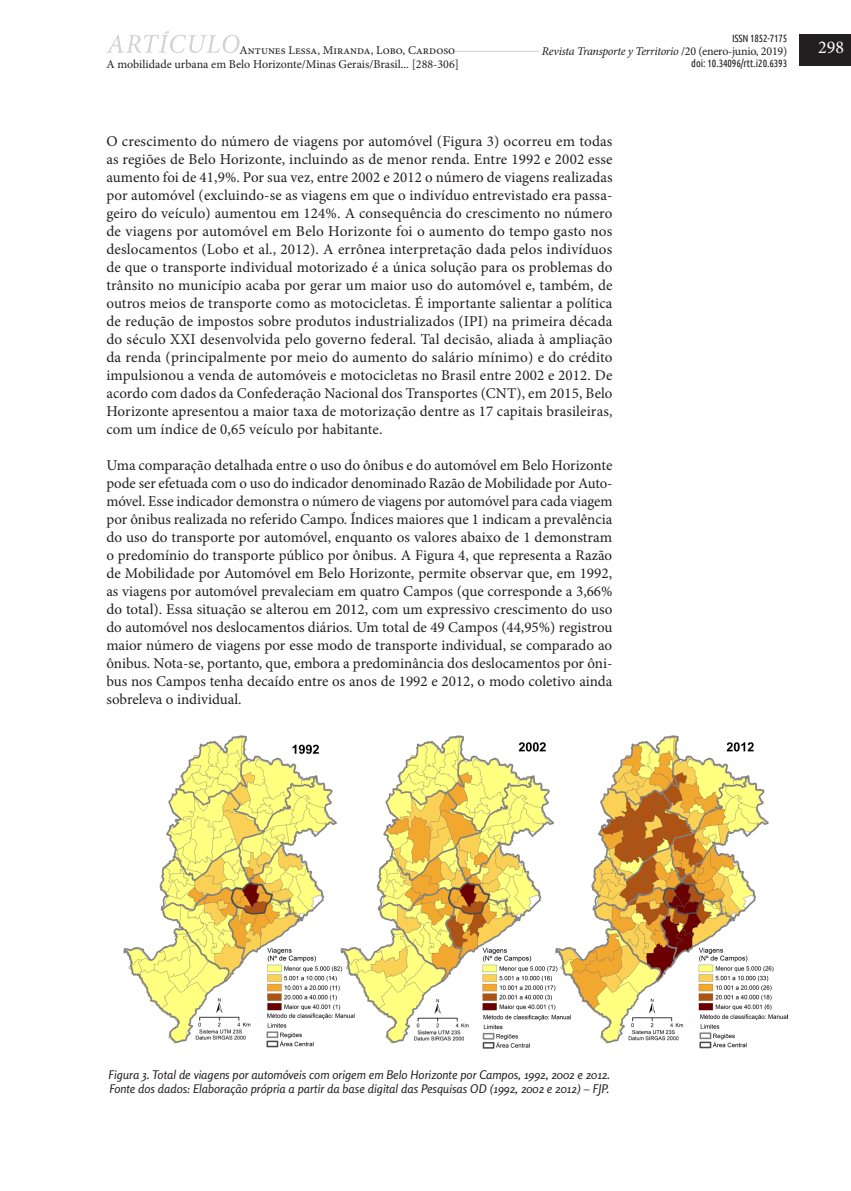
<style>
.page{position:relative;width:851px;height:1191px;background:#fff}
.page>*{position:absolute;margin:0;border:0;box-sizing:border-box;transform-origin:0 0}
.t1{font:18px "Minion Pro";color:#fff}
.art-texto-principal{font:15px/18px "Minion Pro";color:#231f20;text-align:justify}
.imagen-epigrafe{font:italic 12px/13.5px "Rosario";color:#231f20}
.t2{font:12px "Minion Pro";color:#231f20}
.t3{font:italic 12px "Minion Pro";letter-spacing:-.025em;color:#231f20}
.t4{font:10.5px "Ubuntu Condensed";letter-spacing:-.01em;color:#231f20}
.s1{font-style:normal}
</style>
<div class="page">
<hr style="left:106px;top:51px;width:546px;height:1px;background:#d1d2d4">
<div style="left:539px;top:45px;width:248px;height:15px;background:#fff"></div>
<div style="left:799px;top:35px;width:51px;height:31px;background:#231f20"></div>
<svg style="left:106px;top:31px;width:133px;height:22px"></svg>
<div style="left:239px;top:43px;width:216px;height:15px;background:#fff"></div>
<img style="left:123px;top:735px;width:664px;height:314px">
<p class="t4" style="left:732px;top:31px;width:57px">ISSN 1852-7175</p>
<p class="t3" style="left:542px;top:43px;width:247px">Revista Transporte y Territorio <span class="s1">/20 (enero-junio, 2019)</span></p>
<p class="t4" style="left:691px;top:57px;width:97px">doi: 10.34096/rtt.i20.6393</p>
<p class="t2" style="left:239px;top:42px;width:217px">Antunes Lessa, Miranda, Lobo, Cardoso</p>
<p class="t1" style="left:818px;top:36px;width:27px">298</p>
<p class="t2" style="left:106px;top:56px;width:354px">A mobilidade urbana em Belo Horizonte/Minas Gerais/Brasil... [288-306]</p>
<p class="art-texto-principal" style="left:106px;top:132px;width:507px">O crescimento do número de viagens por automóvel (Figura 3) ocorreu em todas as regiões de Belo Horizonte, incluindo as de menor renda. Entre 1992 e 2002 esse aumento foi de 41,9%. Por sua vez, entre 2002 e 2012 o número de viagens realizadas por automóvel (excluindo-se as viagens em que o indivíduo entrevistado era passa&shy;geiro do veículo) aumentou em 124%. A consequência do crescimento no número de viagens por automóvel em Belo Horizonte foi o aumento do tempo gasto nos deslocamentos (Lobo et al., 2012). A errônea interpretação dada pelos indivíduos de que o transporte individual motorizado é a única solução para os problemas do trânsito no município acaba por gerar um maior uso do automóvel e, também, de outros meios de transporte como as motocicletas. É importante salientar a política de redução de impostos sobre produtos industrializados (IPI) na primeira década do século XXI desenvolvida pelo governo federal. Tal decisão, aliada à ampliação da renda (principalmente por meio do aumento do salário mínimo) e do crédito impulsionou a venda de automóveis e motocicletas no Brasil entre 2002 e 2012. De acordo com dados da Confederação Nacional dos Transportes (CNT), em 2015, Belo Horizonte apresentou a maior taxa de motorização dentre as 17 capitais brasileiras, com um índice de 0,65 veículo por habitante.</p>
<p class="art-texto-principal" style="left:106px;top:456px;width:507px">Uma comparação detalhada entre o uso do ônibus e do automóvel em Belo Horizonte pode ser efetuada com o uso do indicador denominado Razão de Mobilidade por Auto&shy;móvel. Esse indicador demonstra o número de viagens por automóvel para cada viagem por ônibus realizada no referido Campo. Índices maiores que 1 indicam a prevalência do uso do transporte por automóvel, enquanto os valores abaixo de 1 demonstram o predomínio do transporte público por ônibus. A Figura 4, que representa a Razão de Mobilidade por Automóvel em Belo Horizonte, permite observar que, em 1992, as viagens por automóvel prevaleciam em quatro Campos (que corresponde a 3,66% do total). Essa situação se alterou em 2012, com um expressivo crescimento do uso do automóvel nos deslocamentos diários. Um total de 49 Campos (44,95%) registrou maior número de viagens por esse modo de transporte individual, se comparado ao ônibus. Nota-se, portanto, que, embora a predominância dos deslocamentos por ôni&shy;bus nos Campos tenha decaído entre os anos de 1992 e 2012, o modo coletivo ainda sobreleva o individual.</p>
<p class="imagen-epigrafe" style="left:109px;top:1068px;width:503px">Figura 3. Total de viagens por automóveis com origem em Belo Horizonte por Campos, 1992, 2002 e 2012.<br>Fonte dos dados: Elaboração própria a partir da base digital das Pesquisas OD (1992, 2002 e 2012) – FJP.</p>
</div>
